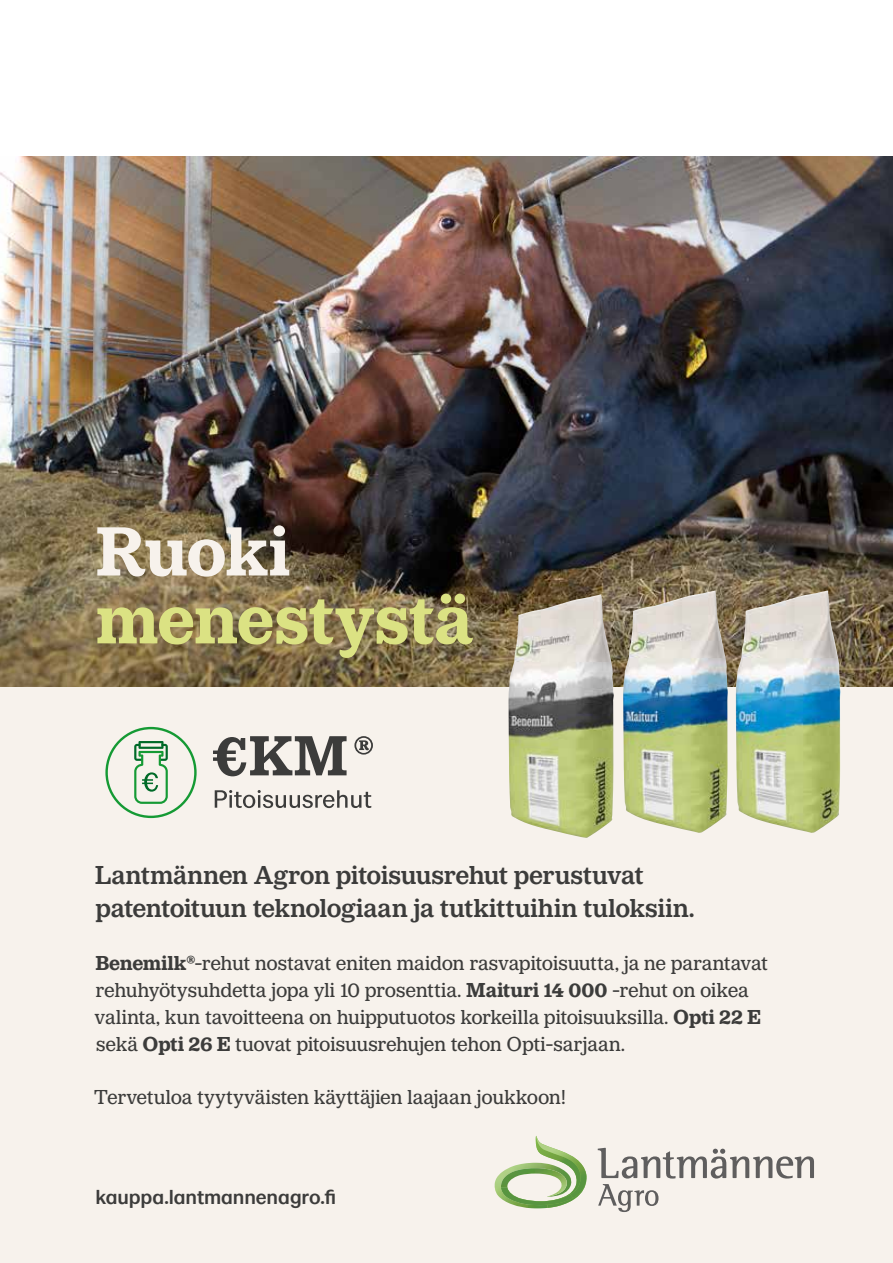
<style>
.page{position:relative;width:893px;height:1263px;background:#fff}
.page>*{position:absolute;margin:0;border:0;box-sizing:border-box;transform-origin:0 0}
.t1{font:700 72.15px "Lantmannen Serif";letter-spacing:-.015em;color:#dbe283}
.t2{font:700 72.15px "Lantmannen Serif";letter-spacing:-.02em;color:#f7f2ec}
.t3{font:500 27px/33px "Lantmannen Serif";letter-spacing:-.02em;color:#3c3c3b}
.t4{font:21px/27px "Lantmannen Serif";letter-spacing:-.02em;color:#3c3c3b}
.t5{font:500 21px "LM Sans";letter-spacing:-.005em;color:#3c3c3b}
.s1{font-weight:700}
</style>
<div class="page">
<img style="left:0;top:156px;width:893px;height:531px">
<div style="left:0;top:687px;width:893px;height:576px;background:#f7f2ec"></div>
<svg style="left:598px;top:1184px;width:60px;height:28px"></svg>
<svg style="left:598px;top:1148px;width:216px;height:30px"></svg>
<svg style="left:494px;top:1136px;width:93px;height:72px"></svg>
<svg style="left:213px;top:736px;width:134px;height:40px"></svg>
<svg style="left:215px;top:790px;width:156px;height:18px"></svg>
<div style="left:105px;top:727px;width:92px;height:91px;border:2px solid #159a34;border-radius:50%"></div>
<svg style="left:134px;top:741px;width:34px;height:63px"></svg>
<svg style="left:354px;top:736px;width:19px;height:19px"></svg>
<img style="left:736px;top:591px;width:105px;height:242px">
<img style="left:623px;top:591px;width:105px;height:242px">
<img style="left:508px;top:595px;width:106px;height:243px">
<h1 class="t2" style="left:95px;top:511px;width:196px">Ruoki</h1>
<h1 class="t1" style="left:95px;top:579px;width:379px">menestystä</h1>
<p class="t3" style="left:95px;top:859px;width:601px">Lantmännen Agron pitoisuusrehut perustuvat patentoituun teknologiaan ja tutkittuihin tuloksiin.</p>
<p class="t4" style="left:95px;top:949px;width:675px"><span class="s1">Benemilk®</span>-rehut nostavat eniten maidon rasvapitoisuutta, ja ne parantavat rehuhyötysuhdetta jopa yli 10 prosenttia. <span class="s1">Maituri 14 000</span> -rehut on oikea valinta, kun tavoitteena on huipputuotos korkeilla pitoisuuksilla. <span class="s1">Opti 22 E </span>sekä <span class="s1">Opti 26 E</span> tuovat pitoisuusrehujen tehon Opti-sarjaan.</p>
<p class="t4" style="left:94px;top:1083px;width:474px">Tervetuloa tyytyväisten käyttäjien laajaan joukkoon!</p>
<p class="t5" style="left:95px;top:1185px;width:242px">kauppa.lantmannenagro.fi</p>
</div>
